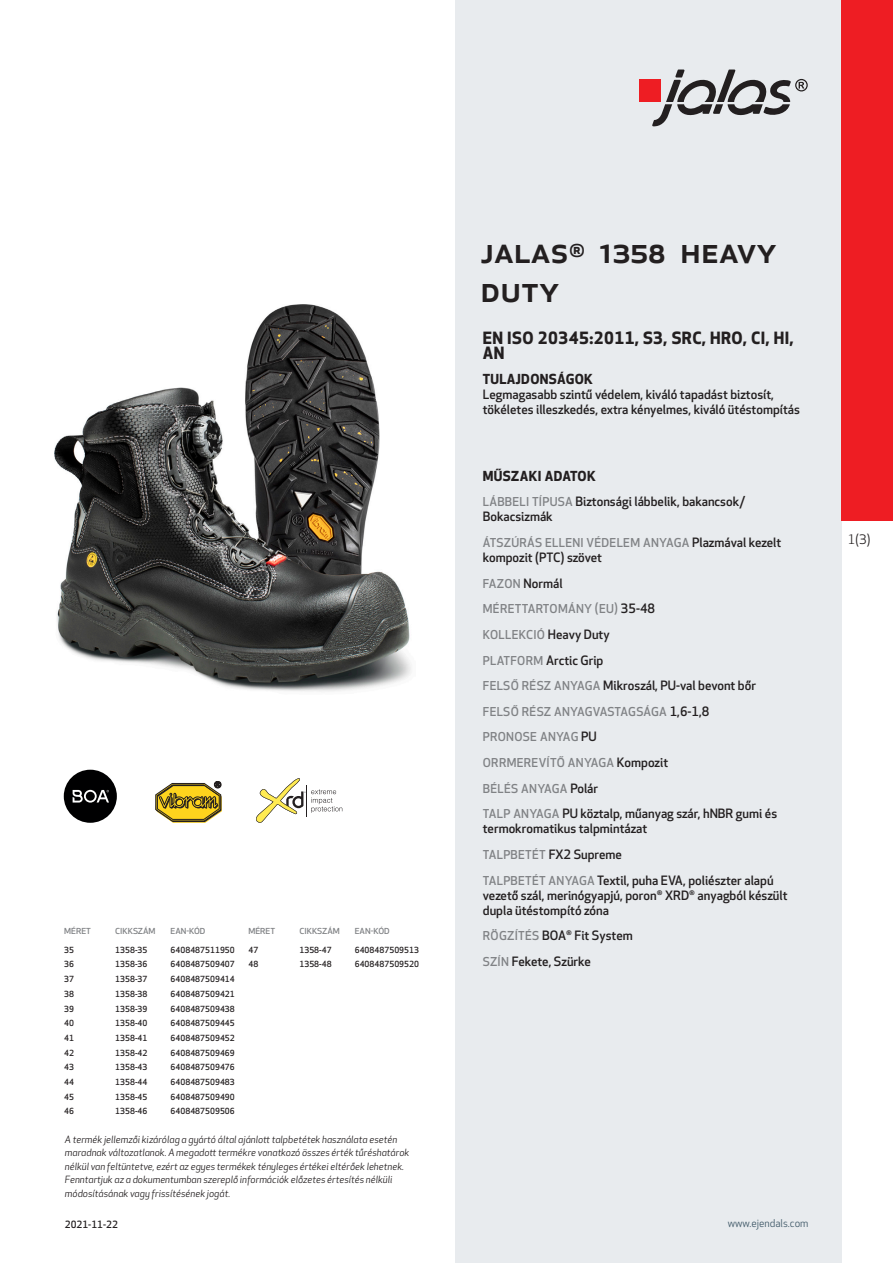
<style>
.page{position:relative;width:893px;height:1263px;background:#fff}
.page>*{position:absolute;margin:0;border:0;box-sizing:border-box;transform-origin:0 0}
.prodname{font:500 36px/39px "Apex New";color:#231f20}
.Funktion_body{font:700 16.5px/15px "Apex New";letter-spacing:.025em;color:#231f20}
.Funktion_body-2{font:700 13.5px "Apex New";letter-spacing:.025em;color:#231f20}
.t1{font:12.75px "Apex New";color:#231f20}
.Funktion_body-3{font:500 12.6px/15px "Apex New";color:#231f20}
.Funktion_body-4{font:500 12px "Apex New";letter-spacing:.025em;color:#808285}
.t2{font:10.5px "Apex New";color:#405968}
.t3{font:italic 9.75px/13.5px "Apex New";color:#231f20}
.t4{font:500 9.75px "Apex New";color:#231f20}
.ArticleTable_body{font:500 8.25px "Apex New";color:#231f20}
.ArticeTable_header{font:500 8.1px "Apex New";color:#808285;scale:1.06 1}
.s1{font-size:12px;color:#808285}
.s2{font-size:12.6px;color:#231f20}
</style>
<div class="page">
<div style="left:455px;top:0;width:387px;height:1263px;background:#e8ebee"></div>
<div style="left:639px;top:80px;width:22px;height:22px;background:#ee1d23"></div>
<svg style="left:652px;top:70px;width:156px;height:56px"></svg>
<div style="left:842px;top:0;width:51px;height:520px;background:#ee1d23"></div>
<img style="left:54px;top:304px;width:357px;height:388px">
<div style="left:64px;top:770px;width:53px;height:53px;background:#000001;border-radius:50%"></div>
<svg style="left:73px;top:790px;width:36px;height:12px"></svg>
<svg style="left:155px;top:781px;width:67px;height:42px"></svg>
<svg style="left:256px;top:778px;width:86px;height:45px"></svg>
<p class="ArticeTable_header" style="left:64px;top:925px;width:27px">MÉRET</p>
<p class="ArticeTable_header" style="left:115px;top:925px;width:40px">CIKKSZÁM</p>
<p class="ArticeTable_header" style="left:171px;top:925px;width:34px">EAN-KÓD</p>
<p class="ArticleTable_body" style="left:64px;top:944px;width:11px">35</p>
<p class="ArticleTable_body" style="left:115px;top:944px;width:34px">1358-35</p>
<p class="ArticleTable_body" style="left:171px;top:944px;width:66px">6408487511950</p>
<p class="ArticleTable_body" style="left:64px;top:959px;width:11px">36</p>
<p class="ArticleTable_body" style="left:115px;top:959px;width:34px">1358-36</p>
<p class="ArticleTable_body" style="left:171px;top:959px;width:66px">6408487509407</p>
<p class="ArticleTable_body" style="left:64px;top:973px;width:11px">37</p>
<p class="ArticleTable_body" style="left:115px;top:973px;width:34px">1358-37</p>
<p class="ArticleTable_body" style="left:171px;top:973px;width:66px">6408487509414</p>
<p class="ArticleTable_body" style="left:64px;top:988px;width:11px">38</p>
<p class="ArticleTable_body" style="left:115px;top:988px;width:34px">1358-38</p>
<p class="ArticleTable_body" style="left:171px;top:988px;width:66px">6408487509421</p>
<p class="ArticleTable_body" style="left:64px;top:1003px;width:11px">39</p>
<p class="ArticleTable_body" style="left:115px;top:1003px;width:34px">1358-39</p>
<p class="ArticleTable_body" style="left:171px;top:1003px;width:66px">6408487509438</p>
<p class="ArticleTable_body" style="left:64px;top:1018px;width:11px">40</p>
<p class="ArticleTable_body" style="left:115px;top:1018px;width:34px">1358-40</p>
<p class="ArticleTable_body" style="left:171px;top:1018px;width:66px">6408487509445</p>
<p class="ArticleTable_body" style="left:64px;top:1032px;width:11px">41</p>
<p class="ArticleTable_body" style="left:115px;top:1032px;width:34px">1358-41</p>
<p class="ArticleTable_body" style="left:171px;top:1032px;width:66px">6408487509452</p>
<p class="ArticleTable_body" style="left:64px;top:1047px;width:11px">42</p>
<p class="ArticleTable_body" style="left:115px;top:1047px;width:34px">1358-42</p>
<p class="ArticleTable_body" style="left:171px;top:1047px;width:66px">6408487509469</p>
<p class="ArticleTable_body" style="left:64px;top:1062px;width:11px">43</p>
<p class="ArticleTable_body" style="left:115px;top:1062px;width:34px">1358-43</p>
<p class="ArticleTable_body" style="left:171px;top:1062px;width:66px">6408487509476</p>
<p class="ArticleTable_body" style="left:64px;top:1076px;width:11px">44</p>
<p class="ArticleTable_body" style="left:115px;top:1076px;width:34px">1358-44</p>
<p class="ArticleTable_body" style="left:171px;top:1076px;width:66px">6408487509483</p>
<p class="ArticleTable_body" style="left:64px;top:1091px;width:11px">45</p>
<p class="ArticleTable_body" style="left:115px;top:1091px;width:34px">1358-45</p>
<p class="ArticleTable_body" style="left:171px;top:1091px;width:66px">6408487509490</p>
<p class="ArticleTable_body" style="left:64px;top:1106px;width:11px">46</p>
<p class="ArticleTable_body" style="left:115px;top:1106px;width:34px">1358-46</p>
<p class="ArticleTable_body" style="left:171px;top:1106px;width:66px">6408487509506</p>
<p class="ArticeTable_header" style="left:248px;top:925px;width:27px">MÉRET</p>
<p class="ArticeTable_header" style="left:299px;top:925px;width:40px">CIKKSZÁM</p>
<p class="ArticeTable_header" style="left:355px;top:925px;width:34px">EAN-KÓD</p>
<p class="ArticleTable_body" style="left:248px;top:944px;width:11px">47</p>
<p class="ArticleTable_body" style="left:299px;top:944px;width:34px">1358-47</p>
<p class="ArticleTable_body" style="left:355px;top:944px;width:66px">6408487509513</p>
<p class="ArticleTable_body" style="left:248px;top:959px;width:11px">48</p>
<p class="ArticleTable_body" style="left:299px;top:959px;width:34px">1358-48</p>
<p class="ArticleTable_body" style="left:355px;top:959px;width:66px">6408487509520</p>
<p class="t3" style="left:65px;top:1132px;width:346px">A termék jellemzői kizárólag a gyártó által ajánlott talpbetétek használata esetén maradnak változatlanok. A megadott termékre vonatkozó összes érték tűréshatárok nélkül van feltüntetve, ezért az egyes termékek tényleges értékei eltérőek lehetnek.<br>Fenntartjuk az a dokumentumban szereplő információk előzetes értesítés nélküli módosításának vagy frissítésének jogát.</p>
<p class="t4" style="left:65px;top:1218px;width:54px">2021-11-22</p>
<p class="prodname" style="left:480px;top:230px;width:298px">JALAS<sup>®</sup> 1358 HEAVY<br>DUTY</p>
<p class="Funktion_body" style="left:483px;top:330px;width:312px">EN ISO 20345:2011, S3, SRC, HRO, CI, HI,<br>AN</p>
<p class="Funktion_body-2" style="left:483px;top:370px;width:112px">TULAJDONSÁGOK</p>
<p class="Funktion_body-3" style="left:483px;top:387px;width:319px">Legmagasabb szintű védelem, kiváló tapadást biztosít, tökéletes illeszkedés, extra kényelmes, kiváló ütéstompítás</p>
<p class="Funktion_body-2" style="left:483px;top:466px;width:114px">MŰSZAKI ADATOK</p>
<p class="Funktion_body-3" style="left:483px;top:494px;width:264px"><span class="s1">LÁBBELI TÍPUSA</span> Biztonsági lábbelik, bakancsok/<br>Bokacsizmák</p>
<p class="Funktion_body-4" style="left:483px;top:535px;width:300px">ÁTSZÚRÁS ELLENI VÉDELEM ANYAGA <span class="s2">Plazmával kezelt</span></p>
<p class="Funktion_body-3" style="left:483px;top:550px;width:121px">kompozit (PTC) szövet</p>
<p class="Funktion_body-3" style="left:483px;top:575px;width:81px"><span class="s1">FAZON</span> Normál</p>
<p class="Funktion_body-4" style="left:483px;top:601px;width:174px">MÉRETTARTOMÁNY (EU) <span class="s2">35-48</span></p>
<p class="Funktion_body-4" style="left:483px;top:626px;width:128px">KOLLEKCIÓ <span class="s2">Heavy Duty</span></p>
<p class="Funktion_body-3" style="left:483px;top:652px;width:122px"><span class="s1">PLATFORM</span> Arctic Grip</p>
<p class="Funktion_body-3" style="left:483px;top:678px;width:275px"><span class="s1">FELSŐ RÉSZ ANYAGA</span> Mikroszál, PU-val bevont bőr</p>
<p class="Funktion_body-4" style="left:483px;top:703px;width:228px">FELSŐ RÉSZ ANYAGVASTAGSÁGA <span class="s2">1,6-1,8</span></p>
<p class="Funktion_body-4" style="left:483px;top:729px;width:116px">PRONOSE ANYAG <span class="s2">PU</span></p>
<p class="Funktion_body-4" style="left:483px;top:755px;width:187px">ORRMEREVÍTŐ ANYAGA <span class="s2">Kompozit</span></p>
<p class="Funktion_body-4" style="left:483px;top:780px;width:117px">BÉLÉS ANYAGA <span class="s2">Polár</span></p>
<p class="Funktion_body-3" style="left:483px;top:806px;width:296px"><span class="s1">TALP ANYAGA</span> PU köztalp, műanyag szár, hNBR gumi és termokromatikus talpmintázat</p>
<p class="Funktion_body-3" style="left:483px;top:847px;width:141px"><span class="s1">TALPBETÉT</span> FX2 Supreme</p>
<p class="Funktion_body-3" style="left:483px;top:872px;width:306px"><span class="s1">TALPBETÉT ANYAGA</span> Textil, puha EVA, poliészter alapú vezető szál, merinógyapjú, poron<sup>®</sup> XRD<sup>®</sup> anyagból készült dupla ütéstompító zóna</p>
<p class="Funktion_body-3" style="left:483px;top:928px;width:151px"><span class="s1">RÖGZÍTÉS</span> BOA<sup>®</sup> Fit System</p>
<p class="Funktion_body-3" style="left:483px;top:953px;width:109px"><span class="s1">SZÍN</span> Fekete, Szürke</p>
<p class="t1" style="left:848px;top:531px;width:24px">1(3)</p>
<p class="t2" style="left:728px;top:1217px;width:82px">www.ejendals.com</p>
</div>
